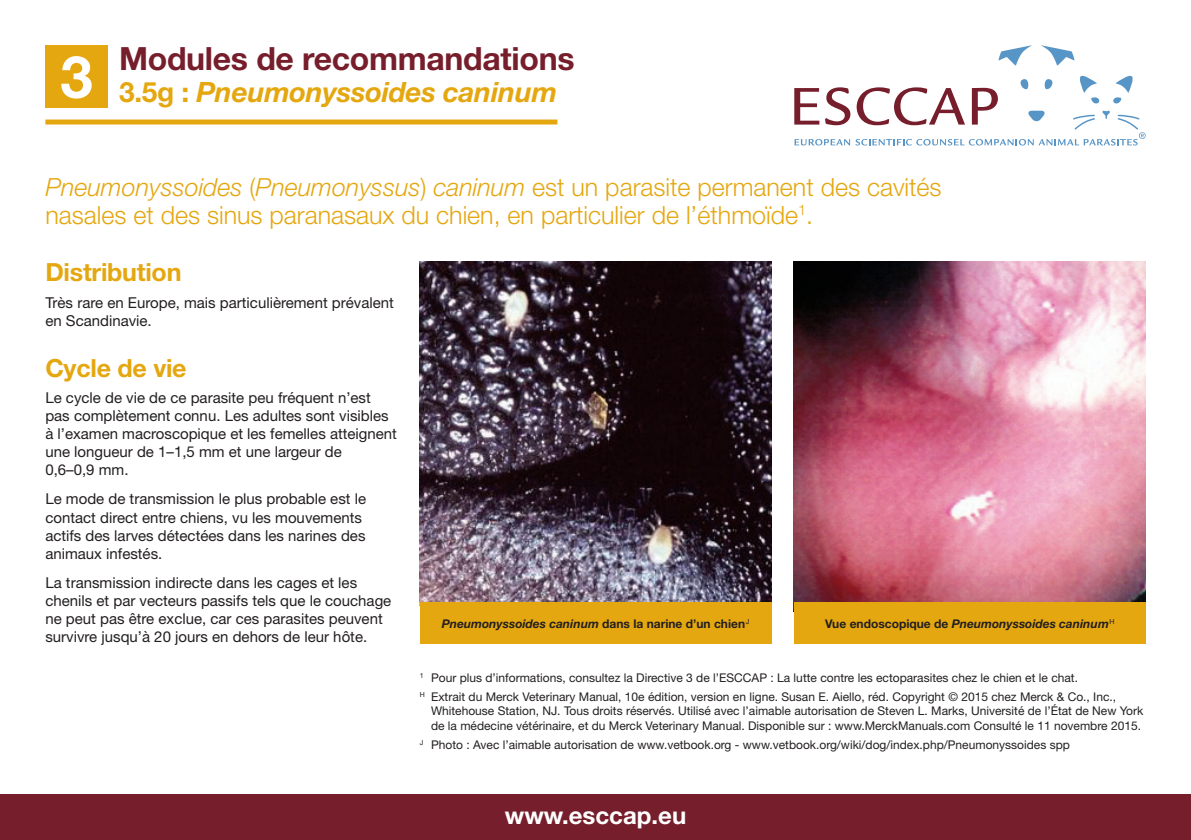
<style>
.page{position:relative;width:1191px;height:840px;background:#fff}
.page>*{position:absolute;margin:0;border:0;box-sizing:border-box;transform-origin:0 0}
.t1{font:700 32px "Helvetica Neue";letter-spacing:-.01em;color:#761e2b}
.t2{font:italic 700 28px "Helvetica Neue";letter-spacing:-.01em;color:#e5a710}
.t3{font:300 25px/28px "Helvetica Neue";color:#e5a710}
.t4{font:700 25px "Helvetica Neue";letter-spacing:-.01em;color:#e5a710}
.t5{font:700 24px "Helvetica Neue";color:#fff}
.t6{font:15px/18px "Helvetica Neue";color:#231f20}
.t7{font:12px/19.6px "Helvetica Neue";color:#231f20}
.t8{font:italic 700 12px "Helvetica Neue";color:#231f20}
.s1{font-style:normal}
.s2{font-style:italic}
</style>
<div class="page">
<div style="left:0;top:794px;width:1191px;height:45px;background:#761e2b"></div>
<svg style="left:1041px;top:45px;width:33px;height:21px"></svg>
<svg style="left:998px;top:45px;width:34px;height:21px"></svg>
<svg style="left:794px;top:75px;width:351px;height:70px"></svg>
<div style="left:45px;top:119px;width:512px;height:5px;background:#e5a710"></div>
<div style="left:45px;top:45px;width:63px;height:63px;background:#e5a710"></div>
<img style="left:420px;top:261px;width:351px;height:341px">
<div style="left:420px;top:602px;width:351px;height:41px;background:#e5a710"></div>
<img style="left:794px;top:261px;width:351px;height:341px">
<div style="left:794px;top:602px;width:351px;height:41px;background:#e5a710"></div>
<h1 class="t1" style="left:119px;top:39px;width:457px">Modules de recommandations</h1>
<h2 class="t2" style="left:60px;top:75px;width:498px"><sup>3</sup> <span class="s1">3.5g :</span> Pneumonyssoides caninum</h2>
<h3 class="t3" style="left:45px;top:172px;width:897px"><span class="s2">Pneumonyssoides</span> (<span class="s2">Pneumonyssus</span>) <span class="s2">caninum</span> est un parasite permanent des cavités nasales et des sinus paranasaux du chien, en particulier de l’éthmoïde<sup>1</sup>.</h3>
<h3 class="t4" style="left:45px;top:257px;width:138px">Distribution</h3>
<p class="t6" style="left:45px;top:293px;width:350px">Très rare en Europe, mais particulièrement prévalent en Scandinavie.</p>
<h3 class="t4" style="left:45px;top:352px;width:143px">Cycle de vie</h3>
<p class="t6" style="left:45px;top:388px;width:353px">Le cycle de vie de ce parasite peu fréquent n’est pas complètement connu. Les adultes sont visibles à l’examen macroscopique et les femelles atteignent une longueur de 1–1,5 mm et une largeur de<br>0,6–0,9 mm.</p>
<p class="t6" style="left:45px;top:489px;width:322px">Le mode de transmission le plus probable est le contact direct entre chiens, vu les mouvements actifs des larves détectées dans les narines des animaux infestés.</p>
<p class="t6" style="left:45px;top:573px;width:347px">La transmission indirecte dans les cages et les chenils et par vecteurs passifs tels que le couchage ne peut pas être exclue, car ces parasites peuvent survivre jusqu’à 20 jours en dehors de leur hôte.</p>
<p class="t8" style="left:442px;top:616px;width:309px">Pneumonyssoides caninum <span class="s1">dans la narine d’un chien</span><sup>J</sup></p>
<p class="t8" style="left:825px;top:616px;width:291px"><span class="s1">Vue endoscopique de</span> Pneumonyssoides caninum<sup>H</sup></p>
<p class="t7" style="left:420px;top:667px;width:698px"><sup>1</sup> Pour plus d’informations, consultez la Directive 3 de l’ESCCAP : La lutte contre les ectoparasites chez le chien et le chat.<br><sup>H</sup> Extrait du Merck Veterinary Manual, 10e édition, version en ligne. Susan E. Aiello, réd. Copyright © 2015 chez Merck &amp; Co., Inc.,</p>
<p class="t7" style="left:431px;top:703px;width:714px;line-height:14px">Whitehouse Station, NJ. Tous droits réservés. Utilisé avec l’aimable autorisation de Steven L. Marks, Université de l’État de New York de la médecine vétérinaire, et du Merck Veterinary Manual. Disponible sur : www.MerckManuals.com Consulté le 11 novembre 2015.</p>
<p class="t7" style="left:420px;top:734px;width:652px"><sup>J</sup> Photo : Avec l’aimable autorisation de www.vetbook.org - www.vetbook.org/wiki/dog/index.php/Pneumonyssoides spp</p>
<h3 class="t5" style="left:505px;top:799px;width:183px">www.esccap.eu</h3>
</div>
